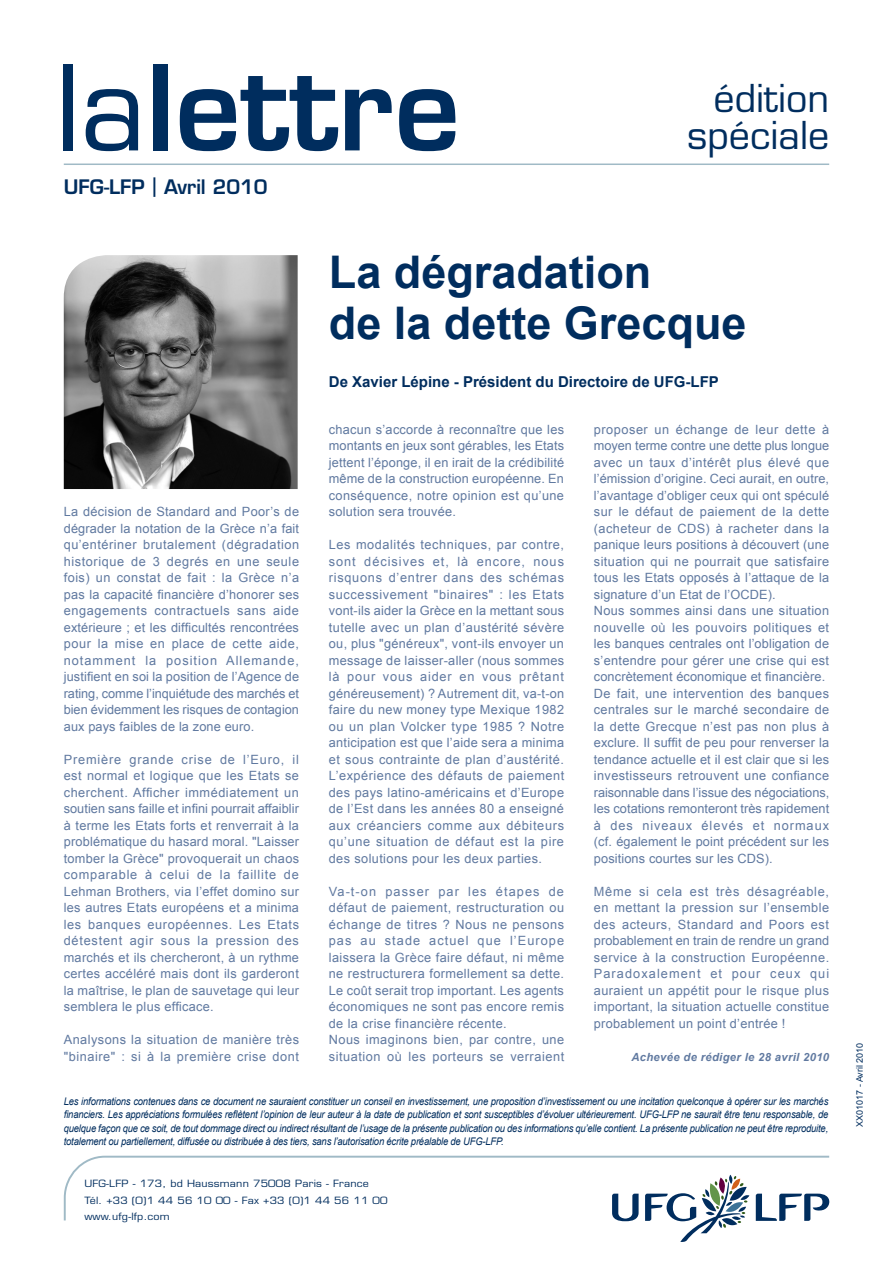
<style>
.page{position:relative;width:893px;height:1263px;background:#fff}
.page>*{position:absolute;margin:0;border:0;box-sizing:border-box;transform-origin:0 0}
.Intertitre_bold_bleu{font:600 115.5px "Eurostile LT Std";color:#002d5e}
.Intertitre_bold_bleu-2{font:700 45px/51px "Arial";color:#002d5e}
.Intertitre_bold_bleu-3{font:37.5px "Eurostile LT Std";color:#002d5e}
.Intertitre_bold_bleu-4{font:600 19.5px "Eurostile LT Std";color:#002d5e}
.Intertitre_bold_bleu-5{font:700 15px "Arial";color:#002d5e}
.Texte_courant_bleu{font:12.75px/16.5px "Arial";letter-spacing:.02em;color:#6079a0;text-align:justify}
.Texte_courant_bleu-2{font:12.75px/16.5px "Arial";letter-spacing:.04em;color:#6079a0}
.Texte_courant_bleu-3{font:italic 700 11.25px "Arial";letter-spacing:.03em;color:#6079a0}
.Texte_courant{font:italic 10.5px/13.5px "Arial";letter-spacing:-.02em;color:#002d5e;text-align:justify;scale:.9 1}
.t1{font:9.75px "Eurostile LT Std";letter-spacing:.02em;color:#002d5e;scale:1.1 1}
.Intertitre_bold_bleu-6{font:9px "Arial";color:#002d5e}
.s1{font-weight:400}
</style>
<div class="page">
<hr style="left:64px;top:163px;width:765px;height:2px;background:#a0bac6">
<svg style="left:63px;top:1155px;width:767px;height:67px"></svg>
<svg style="left:645px;top:1175px;width:104px;height:67px"></svg>
<svg style="left:612px;top:1193px;width:27px;height:28px"></svg>
<svg style="left:756px;top:1193px;width:73px;height:28px"></svg>
<img style="left:64px;top:255px;width:234px;height:234px">
<p class="Intertitre_bold_bleu" style="left:55px;top:36px;width:406px"><span class="s1">la</span>lettre</p>
<p class="Intertitre_bold_bleu-4" style="left:64px;top:175px;width:205px">UFG-LFP | Avril 2010</p>
<p class="Intertitre_bold_bleu-3" style="left:713px;top:75px;width:117px">édition</p>
<p class="Intertitre_bold_bleu-3" style="left:687px;top:113px;width:143px">spéciale</p>
<p class="Texte_courant_bleu" style="left:64px;top:503px;width:237px">La décision de Standard and Poor’s de dégrader la notation de la Grèce n’a fait qu’entériner brutalement (dégradation historique de 3 degrés en une seule fois) un constat de fait : la Grèce n’a pas la capacité financière d’honorer ses engagements contractuels sans aide extérieure ; et les difficultés rencontrées pour la mise en place de cette aide, notamment la position Allemande, justifient en soi la position de l’Agence de rating, comme l’inquiétude des marchés et bien évidemment les risques de contagion aux pays faibles de la zone euro.</p>
<p class="Texte_courant_bleu" style="left:64px;top:751px;width:237px">Première grande crise de l’Euro, il est normal et logique que les Etats se cherchent. Afficher immédiatement un soutien sans faille et infini pourrait affaiblir à terme les Etats forts et renverrait à la problématique du hasard moral. "Laisser tomber la Grèce" provoquerait un chaos comparable à celui de la faillite de Lehman Brothers, via l’effet domino sur les autres Etats européens et a minima les banques européennes. Les Etats détestent agir sous la pression des marchés et ils chercheront, à un rythme certes accéléré mais dont ils garderont la maîtrise, le plan de sauvetage qui leur semblera le plus efficace.</p>
<p class="Texte_courant_bleu" style="left:64px;top:1031px;width:237px">Analysons la situation de manière très "binaire" : si à la première crise dont</p>
<p class="Intertitre_bold_bleu-2" style="left:329px;top:247px;width:419px">La dégradation<br>de la dette Grecque</p>
<p class="Intertitre_bold_bleu-5" style="left:329px;top:371px;width:392px">De Xavier Lépine - Président du Directoire de UFG-LFP</p>
<p class="Texte_courant_bleu" style="left:329px;top:421px;width:237px">chacun s’accorde à reconnaître que les montants en jeux sont gérables, les Etats jettent l’éponge, il en irait de la crédibilité même de la construction européenne. En conséquence, notre opinion est qu’une solution sera trouvée.</p>
<p class="Texte_courant_bleu" style="left:329px;top:536px;width:237px">Les modalités techniques, par contre, sont décisives et, là encore, nous risquons d’entrer dans des schémas successivement "binaires" : les Etats vont-ils aider la Grèce en la mettant sous tutelle avec un plan d’austérité sévère ou, plus "généreux", vont-ils envoyer un message de laisser-aller (nous sommes là pour vous aider en vous prêtant généreusement) ? Autrement dit, va-t-on faire du new money type Mexique 1982 ou un plan Volcker type 1985 ? Notre anticipation est que l’aide sera a minima et sous contrainte de plan d’austérité.<br>L’expérience des défauts de paiement des pays latino-américains et d’Europe de l’Est dans les années 80 a enseigné aux créanciers comme aux débiteurs qu’une situation de défaut est la pire des solutions pour les deux parties.</p>
<p class="Texte_courant_bleu" style="left:329px;top:883px;width:237px">Va-t-on passer par les étapes de défaut de paiement, restructuration ou échange de titres ? Nous ne pensons pas au stade actuel que l’Europe laissera la Grèce faire défaut, ni même ne restructurera formellement sa dette.<br>Le coût serait trop important. Les agents économiques ne sont pas encore remis de la crise financière récente.</p>
<p class="Texte_courant_bleu-2" style="left:329px;top:1031px;width:237px">Nous imaginons bien, par contre, une situation où les porteurs se verraient</p>
<p class="Texte_courant_bleu" style="left:594px;top:421px;width:237px">proposer un échange de leur dette à moyen terme contre une dette plus longue avec un taux d’intérêt plus élevé que l’émission d’origine. Ceci aurait, en outre, l’avantage d’obliger ceux qui ont spéculé sur le défaut de paiement de la dette (acheteur de CDS) à racheter dans la panique leurs positions à découvert (une situation qui ne pourrait que satisfaire tous les Etats opposés à l’attaque de la signature d’un Etat de l’OCDE).</p>
<p class="Texte_courant_bleu" style="left:594px;top:602px;width:237px">Nous sommes ainsi dans une situation nouvelle où les pouvoirs politiques et les banques centrales ont l’obligation de s’entendre pour gérer une crise qui est concrètement économique et financière.</p>
<p class="Texte_courant_bleu" style="left:594px;top:685px;width:237px">De fait, une intervention des banques centrales sur le marché secondaire de la dette Grecque n’est pas non plus à exclure. Il suffit de peu pour renverser la tendance actuelle et il est clair que si les investisseurs retrouvent une confiance raisonnable dans l’issue des négociations, les cotations remonteront très rapidement à des niveaux élevés et normaux (cf. également le point précédent sur les positions courtes sur les CDS).</p>
<p class="Texte_courant_bleu" style="left:594px;top:883px;width:237px">Même si cela est très désagréable, en mettant la pression sur l’ensemble des acteurs, Standard and Poors est probablement en train de rendre un grand service à la construction Européenne.<br>Paradoxalement et pour ceux qui auraient un appétit pour le risque plus important, la situation actuelle constitue probablement un point d’entrée !</p>
<p class="Texte_courant_bleu-3" style="left:631px;top:1049px;width:199px">Achevée de rédiger le 28 avril 2010</p>
<p class="Texte_courant" style="left:64px;top:1094px;width:851px">Les informations contenues dans ce document ne sauraient constituer un conseil en investissement, une proposition d’investissement ou une incitation quelconque à opérer sur les marchés financiers. Les appréciations formulées reflètent l’opinion de leur auteur à la date de publication et sont susceptibles d’évoluer ultérieurement. UFG-LFP ne saurait être tenu responsable, de quelque façon que ce soit, de tout dommage direct ou indirect résultant de l’usage de la présente publication ou des informations qu’elle contient. La présente publication ne peut être reproduite, totalement ou partiellement, diffusée ou distribuée à des tiers, sans l’autorisation écrite préalable de UFG-LFP.</p>
<p class="t1" style="left:84px;top:1178px;width:260px">UFG-LFP - 173, bd Haussmann 75008 Paris - France</p>
<p class="t1" style="left:84px;top:1194px;width:277px">Tél. +33 (0)1 44 56 10 00 - Fax +33 (0)1 44 56 11 00</p>
<p class="t1" style="left:84px;top:1211px;width:79px">www.ufg-lfp.com</p>
<p class="Intertitre_bold_bleu-6" style="left:853px;top:1127px;width:86px;rotate:-90deg">XX01017 - Avril 2010</p>
</div>
